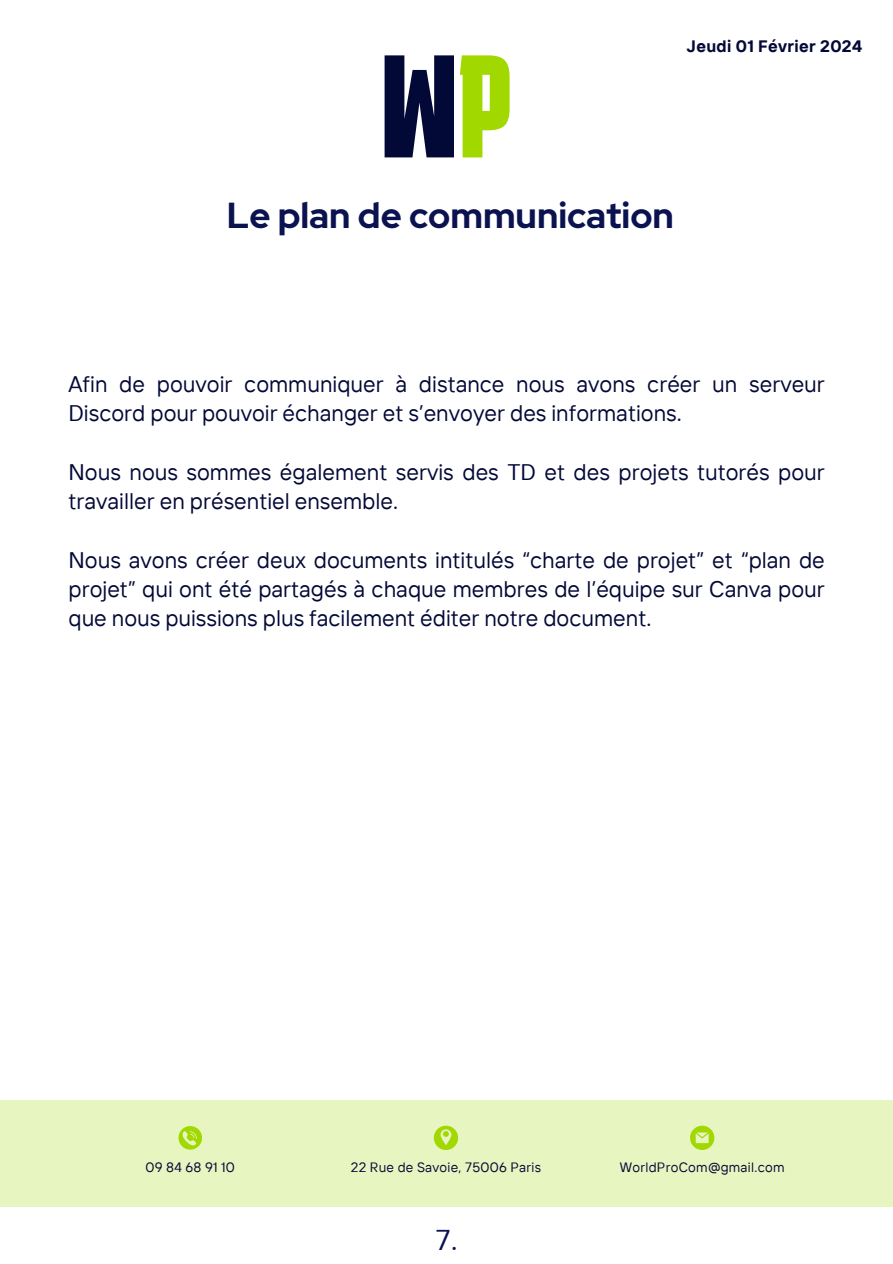
<style>
.page{position:relative;width:893px;height:1264px;background:#fff}
.page>*{position:absolute;margin:0;border:0;box-sizing:border-box;transform-origin:0 0}
.t1{font:700 145.65px "Karantina";color:#030936}
.t2{font:700 36px "Red Hat Display";color:#0a1250}
.t3{font:28.65px "TT Interphases";color:#0a1250}
.t4{font:22.5px/29.2px "TT Interphases";color:#030936}
.t5{font:700 16.5px "TT Interphases";letter-spacing:.02em;color:#030936}
.t6{font:13.5px "TT Interphases";letter-spacing:.02em;color:#030936}
.s1{color:#a0d800}
</style>
<div class="page">
<div style="left:0;top:1100px;width:892px;height:107px;background:#e7f5c0"></div>
<svg style="left:690px;top:1125px;width:24px;height:24px"></svg>
<svg style="left:434px;top:1125px;width:24px;height:24px"></svg>
<svg style="left:178px;top:1126px;width:24px;height:23px"></svg>
<h1 class="t1" style="left:381px;top:32px;width:133px">W<span class="s1">P</span></h1>
<p class="t5" style="left:686px;top:36px;width:177px">Jeudi 01 Février 2024</p>
<h2 class="t2" style="left:227px;top:191px;width:448px">Le plan de communication</h2>
<p class="t4" style="left:69px;top:369px;width:757px">Afin de pouvoir communiquer à distance nous avons créer un serveur<br>Discord pour pouvoir échanger et s’envoyer des informations.</p>
<p class="t4" style="left:69px;top:457px;width:757px">Nous nous sommes également servis des TD et des projets tutorés pour travailler en présentiel ensemble.</p>
<p class="t4" style="left:69px;top:544px;width:757px;text-align:justify">Nous avons créer deux documents intitulés “charte de projet” et “plan de projet” qui ont été partagés à chaque membres de l’équipe sur Canva pour que nous puissions plus facilement éditer notre document.</p>
<p class="t6" style="left:145px;top:1158px;width:91px">09 84 68 91 10</p>
<p class="t6" style="left:351px;top:1158px;width:192px">22 Rue de Savoie, 75006 Paris</p>
<p class="t6" style="left:619px;top:1158px;width:166px">WorldProCom@gmail.com</p>
<p class="t3" style="left:436px;top:1220px;width:23px">7.</p>
</div>
